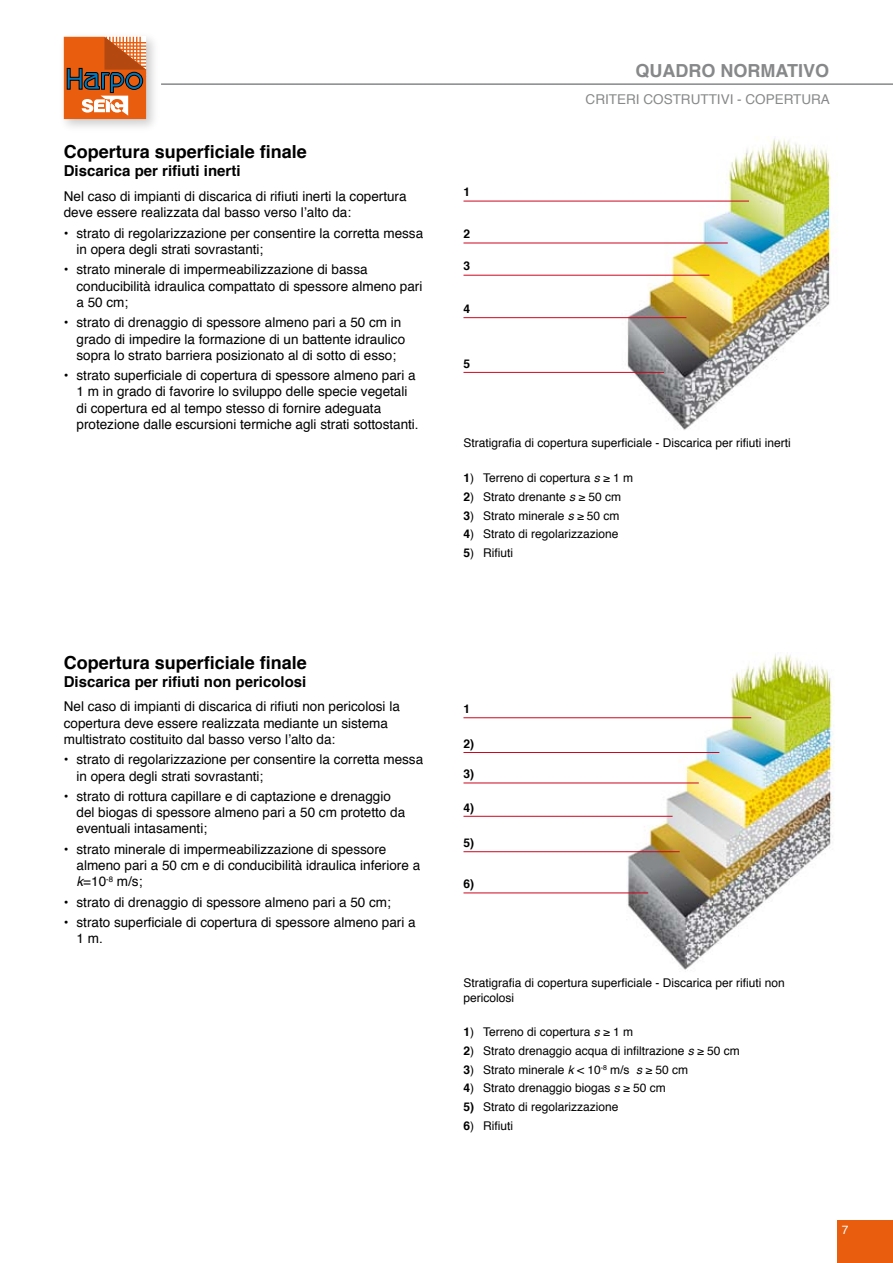
<style>
.page{position:relative;width:893px;height:1263px;background:#fff}
.page>*{position:absolute;margin:0;border:0;box-sizing:border-box;transform-origin:0 0}
.t1{font:700 18px "Helvetica";color:#000}
.t2{font:700 18px "Helvetica";color:#878889}
.t3{font:700 15px "Helvetica";color:#000}
.t4{font:13.5px/16.2px "Helvetica";color:#000}
.t5{font:13.5px "Helvetica";color:#878889}
.t6{font:12px/14.4px "Helvetica";color:#000}
.t7{font:700 12px "Helvetica";color:#000}
.s1{font-style:italic}
.s2{font-weight:700}
</style>
<div class="page">
<img style="left:615px;top:138px;width:222px;height:292px">
<hr style="left:463px;top:372px;width:201px;height:1px;background:#cc071e">
<hr style="left:463px;top:242px;width:265px;height:1px;background:#cc071e">
<hr style="left:463px;top:275px;width:246px;height:1px;background:#cc071e">
<hr style="left:463px;top:317px;width:223px;height:1px;background:#cc071e">
<hr style="left:463px;top:201px;width:286px;height:1px;background:#cc071e">
<img style="left:611px;top:654px;width:223px;height:316px">
<hr style="left:463px;top:892px;width:185px;height:1px;background:#cc071e">
<hr style="left:463px;top:752px;width:256px;height:1px;background:#cc071e">
<hr style="left:463px;top:782px;width:236px;height:1px;background:#cc071e">
<hr style="left:463px;top:816px;width:210px;height:1px;background:#cc071e">
<hr style="left:463px;top:717px;width:288px;height:1px;background:#cc071e">
<hr style="left:463px;top:851px;width:217px;height:1px;background:#cc071e">
<div style="left:838px;top:1220px;width:55px;height:43px;background:#e95d0f"></div>
<hr style="left:161px;top:83px;width:732px;height:2px;background:#878889">
<div style="left:59px;top:32px;width:101px;height:101px;background:#000;opacity:.2"></div>
<svg style="left:64px;top:37px;width:82px;height:82px;background:#c86a36"></svg>
<h1 class="t1" style="left:64px;top:138px;width:245px">Copertura superficiale finale</h1>
<p class="t3" style="left:64px;top:159px;width:178px">Discarica per rifiuti inerti</p>
<p class="t4" style="left:64px;top:189px;width:344px">Nel caso di impianti di discarica di rifiuti inerti la copertura deve essere realizzata dal basso verso l’alto da:</p>
<p class="t4" style="left:77px;top:225px;width:348px">strato di regolarizzazione per consentire la corretta messa in opera degli strati sovrastanti;</p>
<p class="t4" style="left:77px;top:262px;width:347px">strato minerale di impermeabilizzazione di bassa conducibilità idraulica compattato di spessore almeno pari a 50 cm;</p>
<p class="t4" style="left:77px;top:315px;width:330px">strato di drenaggio di spessore almeno pari a 50 cm in grado di impedire la formazione di un battente idraulico sopra lo strato barriera posizionato al di sotto di esso;</p>
<p class="t4" style="left:77px;top:368px;width:344px">strato superficiale di copertura di spessore almeno pari a 1 m in grado di favorire lo sviluppo delle specie vegetali di copertura ed al tempo stesso di fornire adeguata protezione dalle escursioni termiche agli strati sottostanti.</p>
<p class="t4" style="left:64px;top:225px;width:6px">•</p>
<p class="t4" style="left:64px;top:262px;width:6px">•</p>
<p class="t4" style="left:64px;top:315px;width:6px">•</p>
<p class="t4" style="left:64px;top:368px;width:6px">•</p>
<h1 class="t1" style="left:64px;top:648px;width:245px">Copertura superficiale finale</h1>
<p class="t3" style="left:64px;top:669px;width:244px">Discarica per rifiuti non pericolosi</p>
<p class="t4" style="left:64px;top:699px;width:338px">Nel caso di impianti di discarica di rifiuti non pericolosi la copertura deve essere realizzata mediante un sistema multistrato costituito dal basso verso l’alto da:</p>
<p class="t4" style="left:77px;top:752px;width:348px">strato di regolarizzazione per consentire la corretta messa in opera degli strati sovrastanti;</p>
<p class="t4" style="left:77px;top:788px;width:330px">strato di rottura capillare e di captazione e drenaggio del biogas di spessore almeno pari a 50 cm protetto da eventuali intasamenti;</p>
<p class="t4" style="left:77px;top:841px;width:345px">strato minerale di impermeabilizzazione di spessore almeno pari a 50 cm e di conducibilità idraulica inferiore a <span class="s1">k</span>=10<sup>-8</sup> m/s;</p>
<p class="t4" style="left:77px;top:892px;width:341px;line-height:20.4px">strato di drenaggio di spessore almeno pari a 50 cm; strato superficiale di copertura di spessore almeno pari a</p>
<p class="t4" style="left:77px;top:931px;width:28px">1 m.</p>
<p class="t4" style="left:64px;top:752px;width:6px">•</p>
<p class="t4" style="left:64px;top:788px;width:6px">•</p>
<p class="t4" style="left:64px;top:841px;width:6px">•</p>
<p class="t4" style="left:64px;top:892px;width:6px;line-height:20.4px">• •</p>
<p class="t7" style="left:463px;top:182px;width:8px">1</p>
<p class="t7" style="left:463px;top:224px;width:8px">2</p>
<p class="t7" style="left:463px;top:257px;width:8px">3</p>
<p class="t7" style="left:463px;top:299px;width:8px">4</p>
<p class="t7" style="left:463px;top:354px;width:8px">5</p>
<h1 class="t2" style="left:635px;top:56px;width:195px">QUADRO NORMATIVO</h1>
<p class="t5" style="left:586px;top:89px;width:246px">CRITERI COSTRUTTIVI - COPERTURA</p>
<p class="t6" style="left:463px;top:436px;width:329px">Stratigrafia di copertura superficiale - Discarica per rifiuti inerti</p>
<p class="t6" style="left:463px;top:471px;width:171px"><span class="s2">1</span>) Terreno di copertura <span class="s1">s</span> ≥ 1 m</p>
<p class="t6" style="left:463px;top:490px;width:159px"><span class="s2">2</span>) Strato drenante <span class="s1">s</span> ≥ 50 cm</p>
<p class="t6" style="left:463px;top:509px;width:158px"><span class="s2">3</span>) Strato minerale <span class="s1">s</span> ≥ 50 cm</p>
<p class="t6" style="left:463px;top:527px;width:156px"><span class="s2">4</span>) Strato di regolarizzazione</p>
<p class="t6" style="left:463px;top:546px;width:51px"><span class="s2">5</span>) Rifiuti</p>
<p class="t7" style="left:463px;top:699px;width:8px">1</p>
<p class="t7" style="left:463px;top:734px;width:12px">2)</p>
<p class="t7" style="left:463px;top:764px;width:12px">3)</p>
<p class="t7" style="left:463px;top:798px;width:12px">4)</p>
<p class="t7" style="left:463px;top:833px;width:12px">5)</p>
<p class="t7" style="left:463px;top:874px;width:12px">6)</p>
<p class="t6" style="left:463px;top:976px;width:323px">Stratigrafia di copertura superficiale - Discarica per rifiuti non pericolosi</p>
<p class="t6" style="left:463px;top:1025px;width:171px"><span class="s2">1</span>) Terreno di copertura <span class="s1">s</span> ≥ 1 m</p>
<p class="t6" style="left:463px;top:1044px;width:278px"><span class="s2">2</span>) Strato drenaggio acqua di infiltrazione <span class="s1">s</span> ≥ 50 cm</p>
<p class="t6" style="left:463px;top:1063px;width:226px"><span class="s2">3</span>) Strato minerale <span class="s1">k</span> &lt; 10<sup>-8</sup> m/s <span class="s1">s</span> ≥ 50 cm</p>
<p class="t6" style="left:463px;top:1081px;width:204px"><span class="s2">4</span>) Strato drenaggio biogas <span class="s1">s</span> ≥ 50 cm</p>
<p class="t6" style="left:463px;top:1100px;width:156px"><span class="s2">5)</span> Strato di regolarizzazione</p>
<p class="t6" style="left:463px;top:1119px;width:51px"><span class="s2">6</span>) Rifiuti</p>
</div>
